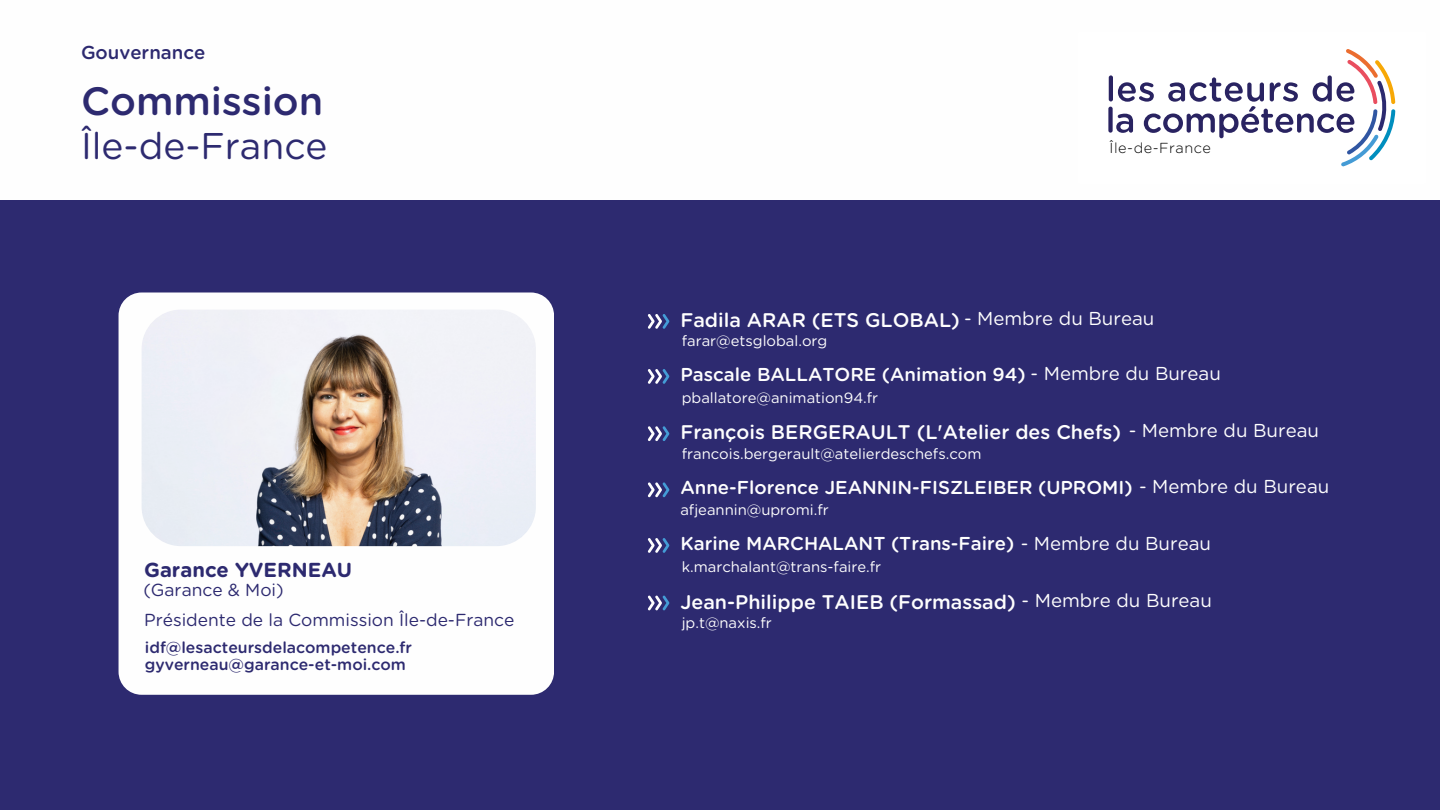
<style>
.page{position:relative;width:1440px;height:810px;background:#2d2a70}
.page>*{position:absolute;margin:0;border:0;box-sizing:border-box;transform-origin:0 0}
.t1{font:500 39.4px "Gotham Rounded";color:#2d2a70}
.t2{font:37.2px "Gotham Rounded";color:#2d2a70}
.t3{font:700 20.2px "Gotham Rounded";color:#2d2a70}
.t4{font:500 19.7px "Gotham Rounded";color:#fefefe}
.t5{font:500 18.7px "Gotham Rounded";color:#fefefe}
.t6{font:18.7px "Gotham Rounded";color:#fefefe}
.t7{font:500 18.7px "Gotham Rounded";color:#2d2a70}
.t8{font:17.4px "Gotham Rounded";color:#2d2a70}
.t9{font:500 15.8px/17.2px "Gotham Rounded";color:#2d2a70}
.t10{font:14.8px "Gotham Rounded";color:#fefefe}
.t11{font:300 14.5px "Gotham Rounded";letter-spacing:.035em;color:#000}
.s1{font-weight:400}
</style>
<div class="page">
<div style="left:0;top:0;width:1440px;height:200px;background:#fefefe"></div>
<div style="left:119px;top:293px;width:435px;height:402px;background:#fefefe;border-radius:23px"></div>
<img style="left:142px;top:310px;width:394px;height:236px;border-radius:39px">
<hr style="left:1109px;top:75px;width:4px;height:26px;background:#292361;border-radius:2px">
<div style="left:1108px;top:107px;width:5px;height:26px;background:#292361;border-radius:2px"></div>
<svg style="left:1116px;top:49px;width:279px;height:118px"></svg>
<svg style="left:648px;top:369px;width:21px;height:15px"></svg>
<svg style="left:648px;top:538px;width:21px;height:15px"></svg>
<svg style="left:648px;top:482px;width:21px;height:15px"></svg>
<svg style="left:648px;top:426px;width:21px;height:15px"></svg>
<svg style="left:648px;top:596px;width:21px;height:14px"></svg>
<svg style="left:648px;top:314px;width:21px;height:15px"></svg>
<p class="t7" style="left:81px;top:44px;width:126px">Gouvernance</p>
<h2 class="t1" style="left:81px;top:84px;width:244px">Commission</h2>
<p class="t2" style="left:81px;top:129px;width:248px">Île-de-France</p>
<p class="t3" style="left:144px;top:561px;width:210px">Garance YVERNEAU</p>
<p class="t8" style="left:144px;top:612px;width:372px">Présidente de la Commission Île-de-France</p>
<h2 class="t9" style="left:145px;top:639px;width:269px">idf@lesacteursdelacompetence.fr gyverneau@garance-et-moi.com</h2>
<h2 class="t8" style="left:143px;top:582px;width:142px">(Garance &amp; Moi)</h2>
<p class="t11" style="left:1110px;top:142px;width:103px">Île-de-France</p>
<h2 class="t6" style="left:964px;top:310px;width:192px">- Membre du Bureau</h2>
<p class="t4" style="left:680px;top:311px;width:281px">Fadila ARAR (ETS GLOBAL)</p>
<p class="t10" style="left:682px;top:334px;width:147px">farar@etsglobal.org</p>
<h1 class="t5" style="left:680px;top:366px;width:542px">Pascale BALLATORE (Animation 94) <span class="s1">- Membre du Bureau</span></h1>
<p class="t10" style="left:682px;top:391px;width:198px">pballatore@animation94.fr</p>
<p class="t4" style="left:680px;top:423px;width:442px">François BERGERAULT (L'Atelier des Chefs)</p>
<p class="t10" style="left:682px;top:447px;width:301px">francois.bergerault@atelierdeschefs.com</p>
<h2 class="t6" style="left:1129px;top:422px;width:192px">- Membre du Bureau</h2>
<h3 class="t5" style="left:680px;top:479px;width:650px">Anne-Florence JEANNIN-FISZLEIBER (UPROMI) <span class="s1">- Membre du Bureau</span></h3>
<h3 class="t10" style="left:680px;top:503px;width:150px">afjeannin@upromi.fr</h3>
<p class="t5" style="left:680px;top:535px;width:532px">Karine MARCHALANT (Trans-Faire) <span class="s1">- Membre du Bureau</span></p>
<h2 class="t10" style="left:682px;top:560px;width:201px">k.marchalant@trans-faire.fr</h2>
<h2 class="t4" style="left:680px;top:593px;width:337px">Jean-Philippe TAIEB (Formassad)</h2>
<p class="t10" style="left:682px;top:616px;width:92px">jp.t@naxis.fr</p>
<p class="t6" style="left:1022px;top:592px;width:192px">- Membre du Bureau</p>
</div>
